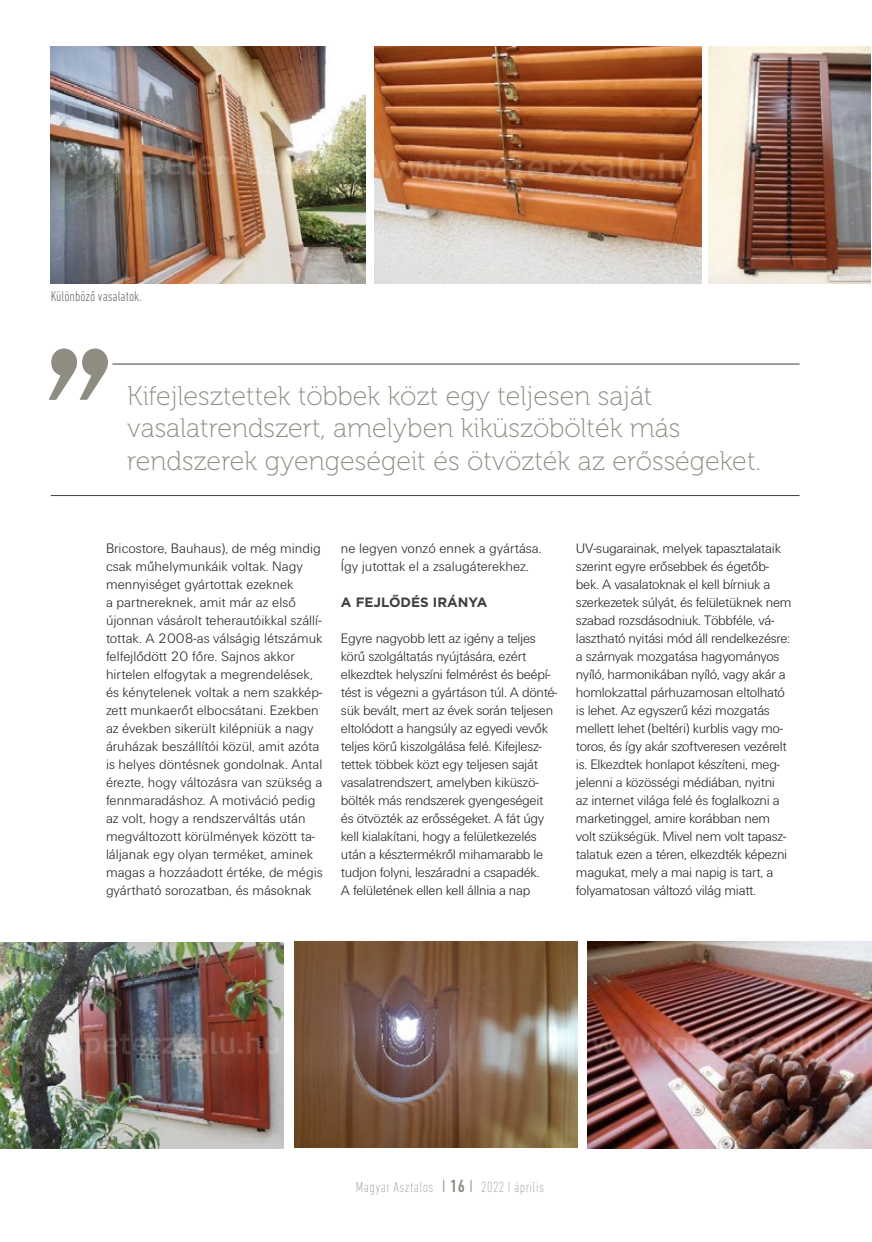
<style>
.page{position:relative;width:872px;height:1242px;background:#fff}
.page>*{position:absolute;margin:0;border:0;box-sizing:border-box;transform-origin:0 0}
.Kiemelés{font:27px/32.4px "Museo 100";color:#8f8c82}
.t1{font:200 condensed 15px "DIN Next LT Pro";letter-spacing:.03em;color:#8f8c82}
.Kenyér{font:14.25px/18px "U001 Lig";letter-spacing:-.02em;color:#231f20}
.Kenyér-2{font:14.25px/18px "U001 Lig";color:#231f20}
.Képaláírás{font:300 condensed 14.25px "DIN Next LT Pro";color:#6c6d70}
.Alcím{font:700 13.5px "Gotham";color:#3e3e3f}
.s1{font-weight:300;font-size:18px}
.s2{font-weight:500;font-size:18px}
</style>
<div class="page">
<img style="left:51px;top:47px;width:315px;height:236px">
<img style="left:375px;top:47px;width:326px;height:236px">
<img style="left:708px;top:47px;width:162px;height:236px">
<img style="left:0;top:942px;width:283px;height:206px">
<img style="left:294px;top:941px;width:283px;height:206px">
<img style="left:588px;top:941px;width:283px;height:207px">
<hr style="left:51px;top:364px;width:748px;height:1px;background:#3e3e3f">
<hr style="left:51px;top:495px;width:748px;height:1px;background:#3e3e3f">
<svg style="left:48px;top:348px;width:67px;height:52px"></svg>
<p class="Képaláírás" style="left:51px;top:288px;width:92px">Különböző vasalatok.</p>
<p class="Kiemelés" style="left:127px;top:380px;width:635px">Kifejlesztettek többek közt egy teljesen saját vasalatrendszert, amelyben kiküszöbölték más rendszerek gyengeségeit és ötvözték az erősségeket.</p>
<p class="Kenyér-2" style="left:106px;top:540px;width:218px">Bricostore, Bauhaus), de még mindig csak műhelymunkáik voltak. Nagy mennyiséget gyártottak ezeknek<br>a partnereknek, amit már az első újonnan vásárolt teherautóikkal szállí&shy;tottak. A 2008-as válságig létszámuk felfejlődött 20 főre. Sajnos akkor hirtelen elfogytak a megrendelések, és kénytelenek voltak a nem szakkép&shy;zett munkaerőt elbocsátani. Ezekben az években sikerült kilépniük a nagy áruházak beszállítói közül, amit azóta is helyes döntésnek gondolnak. Antal érezte, hogy változásra van szükség a fennmaradáshoz. A motiváció pedig az volt, hogy a rendszerváltás után megváltozott körülmények között ta&shy;láljanak egy olyan terméket, aminek magas a hozzáadott értéke, de mégis gyártható sorozatban, és másoknak</p>
<p class="Kenyér-2" style="left:341px;top:540px;width:202px">ne legyen vonzó ennek a gyártása.<br>Így jutottak el a zsalugáterekhez.</p>
<p class="Alcím" style="left:341px;top:593px;width:148px">A FEJLŐDÉS IRÁNYA</p>
<p class="Kenyér" style="left:341px;top:630px;width:218px">Egyre nagyobb lett az igény a teljes körű szolgáltatás nyújtására, ezért elkezdtek helyszíni felmérést és beépí&shy;tést is végezni a gyártáson túl. A dönté&shy;sük bevált, mert az évek során teljesen eltolódott a hangsúly az egyedi vevők teljes körű kiszolgálása felé. Kifejlesz&shy;tettek többek közt egy teljesen saját vasalatrendszert, amelyben kiküszö&shy;bölték más rendszerek gyengeségeit és ötvözték az erősségeket. A fát úgy kell kialakítani, hogy a felületkezelés után a késztermékről mihamarabb le tudjon folyni, leszáradni a csapadék.<br>A felületének ellen kell állnia a nap</p>
<p class="Kenyér" style="left:576px;top:540px;width:217px">UV-sugarainak, melyek tapasztalataik szerint egyre erősebbek és égetőb&shy;bek. A vasalatoknak el kell bírniuk a szerkezetek súlyát, és felületüknek nem szabad rozsdásodniuk. Többféle, vá&shy;lasztható nyitási mód áll rendelkezésre: a szárnyak mozgatása hagyományos nyíló, harmonikában nyíló, vagy akár a homlokzattal párhuzamosan eltolható is lehet. Az egyszerű kézi mozgatás mellett lehet (beltéri) kurblis vagy mo&shy;toros, és így akár szoftveresen vezérelt is. Elkezdtek honlapot készíteni, meg&shy;jelenni a közösségi médiában, nyitni<br>az internet világa felé és foglalkozni a marketinggel, amire korábban nem volt szükségük. Mivel nem volt tapasz&shy;talatuk ezen a téren, elkezdték képezni magukat, mely a mai napig is tart, a folyamatosan változó világ miatt.</p>
<p class="t1" style="left:356px;top:1178px;width:190px">Magyar Asztalos <span class="s1">I</span> <span class="s2">16</span> <span class="s1">I</span> 2022 I április</p>
</div>
